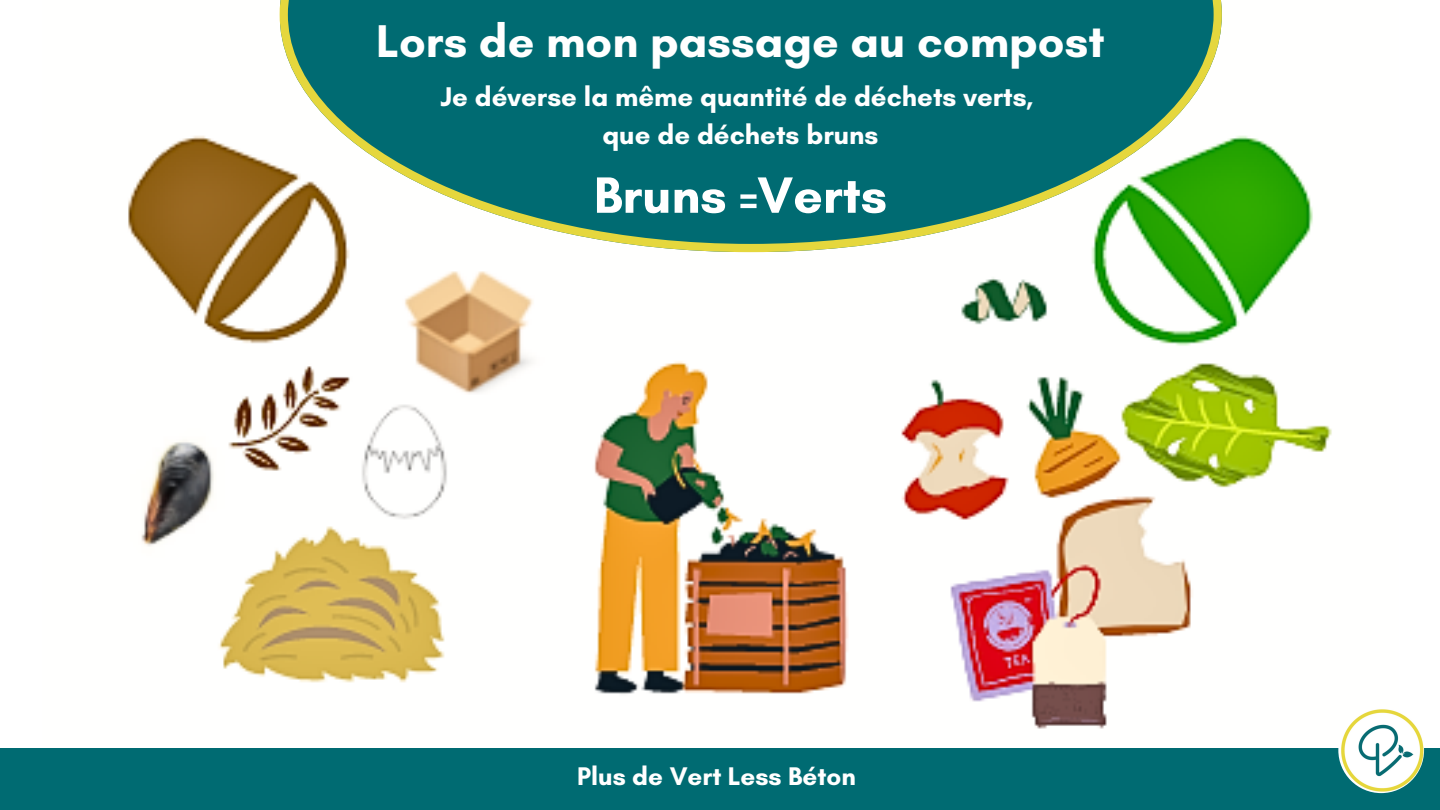
<style>
.page{position:relative;width:1440px;height:810px;background:#fff}
.page>*{position:absolute;margin:0;border:0;box-sizing:border-box;transform-origin:0 0}
.t1{font:700 52px "Glacial Indifference";color:#fff}
.t2{font:700 46.7px "Glacial Indifference";color:#fff}
.t3{font:700 27.6px "Glacial Indifference";color:#fff}
.t4{font:700 26px "Glacial Indifference";color:#fff}
</style>
<div class="page">
<img style="left:128px;top:6px;width:1204px;height:723px">
<svg style="left:280px;top:0;width:942px;height:252px"></svg>
<div style="left:0;top:748px;width:1440px;height:62px;background:#006b72"></div>
<img style="left:1338px;top:707px;width:86px;height:86px;border-radius:50%">
<h2 class="t2" style="left:376px;top:12px;width:730px">Lors de mon passage au compost</h2>
<p class="t3" style="left:440px;top:80px;width:595px">Je déverse la même quantité de déchets verts,</p>
<p class="t3" style="left:602px;top:118px;width:278px">que de déchets bruns</p>
<h1 class="t1" style="left:594px;top:163px;width:295px">Bruns =Verts</h1>
<p class="t4" style="left:577px;top:761px;width:280px">Plus de Vert Less Béton</p>
</div>
